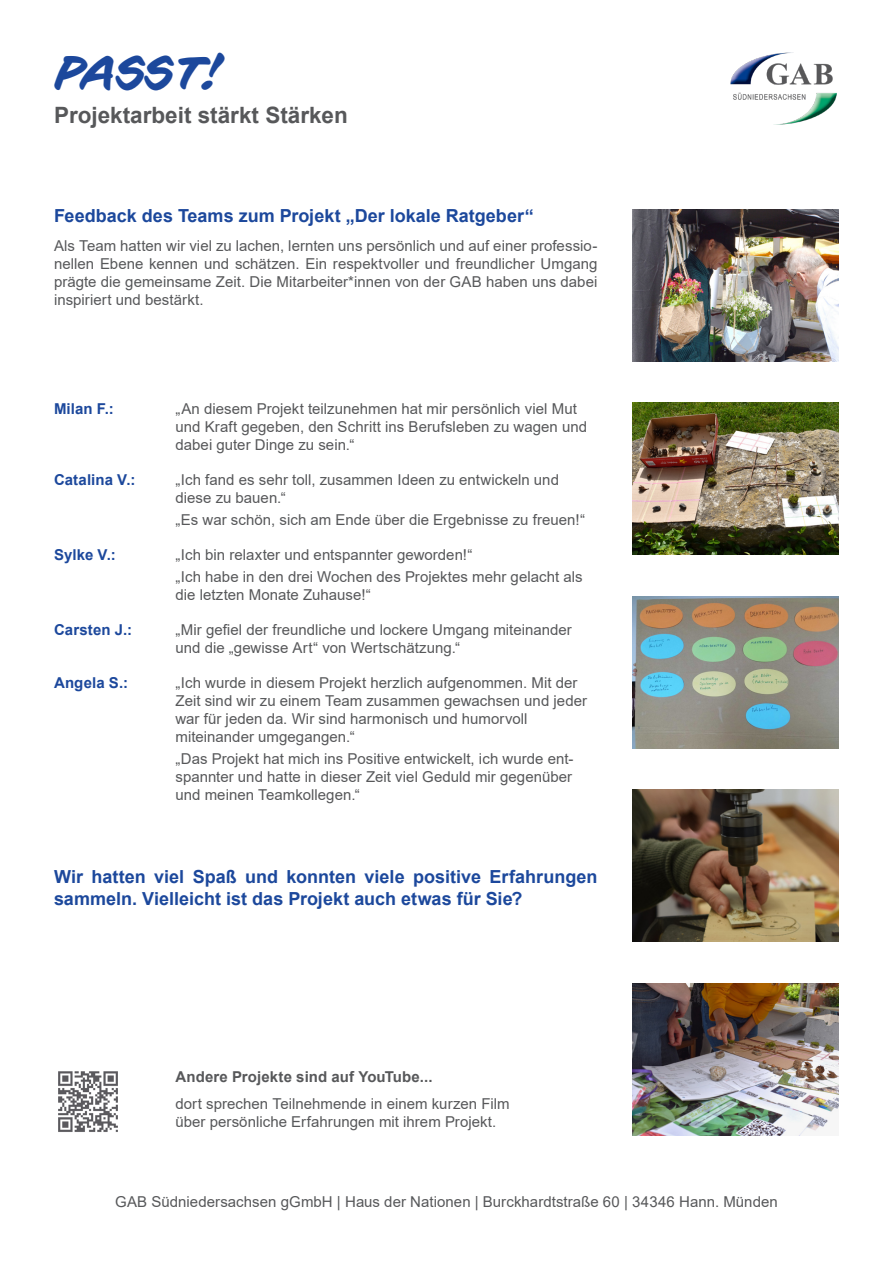
<style>
.page{position:relative;width:893px;height:1263px;background:#fff}
.page>*{position:absolute;margin:0;border:0;box-sizing:border-box;transform-origin:0 0}
.Headline_1{font:italic 48px "CC Sign Language";color:#1c489c}
.Subheadline{font:700 22.5px "Arial";color:#57585a}
.Fließtext{font:700 18px/21.6px "Arial";color:#1c489c}
.Headline_2__Texte{font:700 18px "Arial";color:#1c489c}
.Fließtext-2{font:15px/18px "Arial";letter-spacing:.005em;color:#57585a}
.Fließtext-3{font:700 15px "Arial";letter-spacing:.01em;color:#1c489c}
.Fließtext-4{font:700 15px "Arial";letter-spacing:.01em;color:#57585a}
</style>
<div class="page">
<img style="left:731px;top:52px;width:106px;height:73px">
<img style="left:632px;top:209px;width:207px;height:152px">
<img style="left:632px;top:983px;width:207px;height:152px">
<img style="left:632px;top:596px;width:207px;height:152px">
<img style="left:632px;top:790px;width:207px;height:152px">
<img style="left:632px;top:403px;width:207px;height:152px">
<img style="left:58px;top:1071px;width:60px;height:61px">
<p class="Headline_1" style="left:54px;top:45px;width:169px">PASST!</p>
<p class="Subheadline" style="left:54px;top:99px;width:295px">Projektarbeit stärkt Stärken</p>
<p class="Headline_2__Texte" style="left:54px;top:203px;width:481px">Feedback des Teams zum Projekt „Der lokale Ratgeber“</p>
<p class="Fließtext-2" style="left:54px;top:236px;width:545px;text-align:justify">Als Team hatten wir viel zu lachen, lernten uns persönlich und auf einer professio&shy;nellen Ebene kennen und schätzen. Ein respektvoller und freundlicher Umgang prägte die gemeinsame Zeit. Die Mitarbeiter*innen von der GAB haben uns dabei inspiriert und bestärkt.</p>
<p class="Fließtext-3" style="left:54px;top:398px;width:61px">Milan F.:</p>
<p class="Fließtext-2" style="left:176px;top:399px;width:413px">„An diesem Projekt teilzunehmen hat mir persönlich viel Mut und Kraft gegeben, den Schritt ins Berufsleben zu wagen und dabei guter Dinge zu sein.“</p>
<p class="Fließtext-3" style="left:54px;top:469px;width:83px">Catalina V.:</p>
<p class="Fließtext-2" style="left:175px;top:470px;width:385px">„Ich fand es sehr toll, zusammen Ideen zu entwickeln und diese zu bauen.“</p>
<p class="Fließtext-2" style="left:176px;top:510px;width:411px">„Es war schön, sich am Ende über die Ergebnisse zu freuen!“</p>
<p class="Fließtext-3" style="left:54px;top:544px;width:63px">Sylke V.:</p>
<p class="Fließtext-2" style="left:175px;top:545px;width:298px">„Ich bin relaxter und entspannter geworden!“</p>
<p class="Fließtext-2" style="left:176px;top:568px;width:409px">„Ich habe in den drei Wochen des Projektes mehr gelacht als die letzten Monate Zuhause!“</p>
<p class="Fließtext-3" style="left:54px;top:619px;width:80px">Carsten J.:</p>
<p class="Fließtext-2" style="left:176px;top:621px;width:398px">„Mir gefiel der freundliche und lockere Umgang miteinander und die „gewisse Art“ von Wertschätzung.“</p>
<p class="Fließtext-3" style="left:54px;top:672px;width:76px">Angela S.:</p>
<p class="Fließtext-2" style="left:176px;top:674px;width:413px">„Ich wurde in diesem Projekt herzlich aufgenommen. Mit der Zeit sind wir zu einem Team zusammen gewachsen und jeder war für jeden da. Wir sind harmonisch und humorvoll miteinander umgegangen.“</p>
<p class="Fließtext-2" style="left:176px;top:750px;width:399px;text-align:justify">„Das Projekt hat mich ins Positive entwickelt, ich wurde ent&shy;spannter und hatte in dieser Zeit viel Geduld mir gegenüber und meinen Teamkollegen.“</p>
<p class="Fließtext" style="left:54px;top:866px;width:545px">Wir hatten viel Spaß und konnten viele positive Erfahrungen sammeln. Vielleicht ist das Projekt auch etwas für Sie?</p>
<p class="Fließtext-4" style="left:175px;top:1066px;width:259px">Andere Projekte sind auf YouTube...</p>
<p class="Fließtext-2" style="left:175px;top:1094px;width:336px">dort sprechen Teilnehmende in einem kurzen Film über persönliche Erfahrungen mit ihrem Projekt.</p>
<p class="Fließtext-2" style="left:115px;top:1192px;width:664px">GAB Südniedersachsen gGmbH | Haus der Nationen | Burckhardtstraße 60 | 34346 Hann. Münden</p>
</div>
